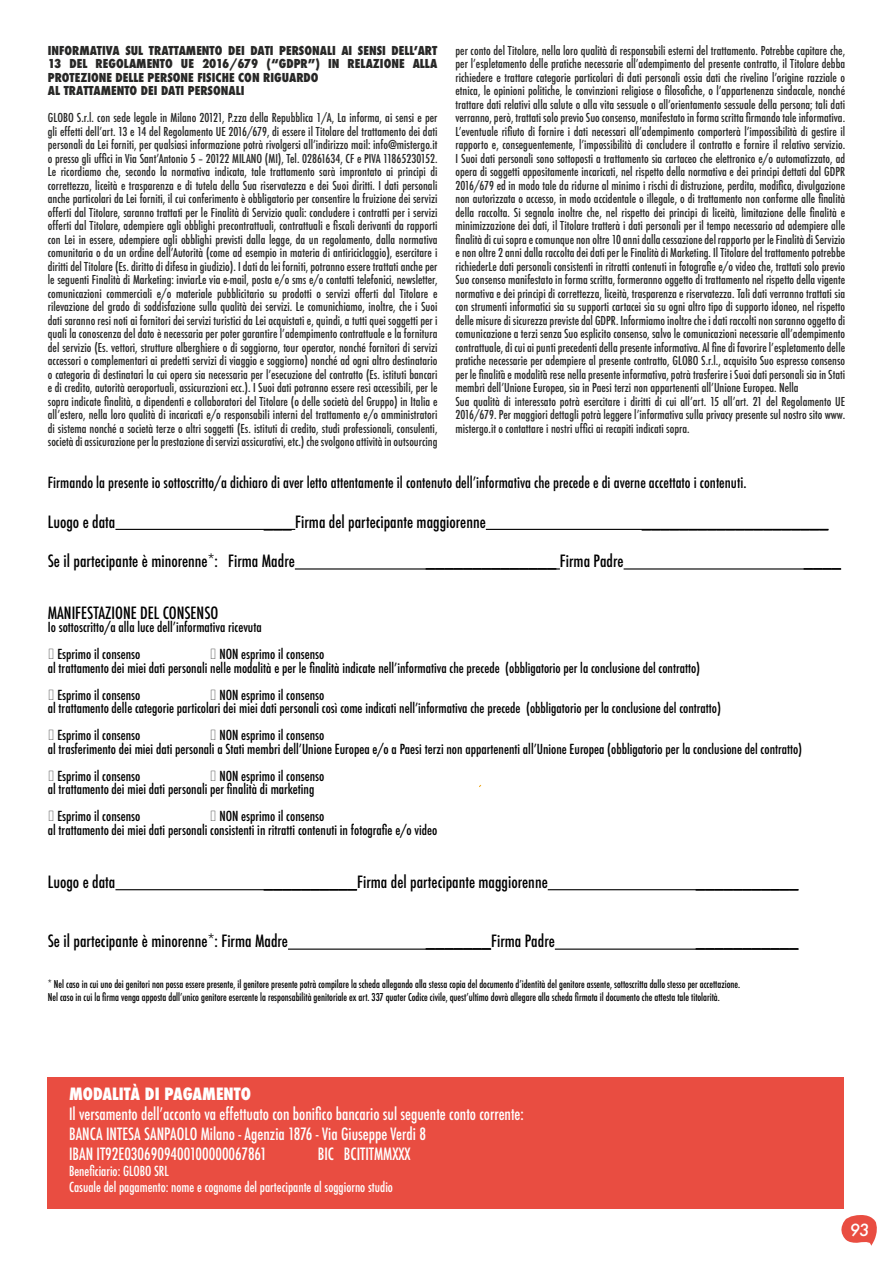
<style>
.page{position:relative;width:893px;height:1263px;background:#fff}
.page>*{position:absolute;margin:0;border:0;box-sizing:border-box;transform-origin:0 0}
.t1{font:500 condensed 16.5px "Futura";color:#000}
.t2{font:500 condensed 16.5px/19.8px "Futura";color:#fff}
.t3{font:800 condensed 16.5px "Futura";color:#fff}
.t4{font:500 16.2px "Futura";color:#fff}
.t5{font:500 condensed 15px "Futura";color:#000}
.t6{font:500 condensed 13.5px/13.5px "Futura";color:#000}
.t7{font:500 condensed 13.5px/16.2px "Futura";color:#fff}
.t8{font:500 condensed 12px/13.5px "Futura";color:#282827;text-align:justify}
.t9{font:800 condensed 12px/13.5px "Futura";color:#282827}
.t10{font:500 condensed 10.5px/13.5px "Futura";color:#000;scale:.94 1}
</style>
<div class="page">
<svg style="left:841px;top:1215px;width:36px;height:31px"></svg>
<div style="left:48px;top:1077px;width:796px;height:131px;background:#e94d41"></div>
<hr style="left:115px;top:529px;width:180px;height:1px;background:#000">
<hr style="left:486px;top:529px;width:342px;height:1px;background:#000">
<hr style="left:295px;top:568px;width:265px;height:1px;background:#000">
<hr style="left:624px;top:568px;width:217px;height:1px;background:#000">
<hr style="left:115px;top:889px;width:242px;height:1px;background:#000">
<hr style="left:548px;top:889px;width:250px;height:1px;background:#000">
<hr style="left:288px;top:948px;width:203px;height:2px;background:#000">
<hr style="left:555px;top:948px;width:243px;height:2px;background:#000">
<p class="t8" style="left:455px;top:44px;width:391px;text-align:left">per conto del Titolare, nella loro qualità di responsabili esterni del trattamento. Potrebbe capitare che, per l’espletamento delle pratiche necessarie all’adempimento del presente contratto, il Titolare debba richiedere e trattare categorie particolari di dati personali ossia dati che rivelino l’origine razziale o etnica, le opinioni politiche, le convinzioni religiose o filosofiche, o l’appartenenza sindacale, nonché trattare dati relativi alla salute o alla vita sessuale o all’orientamento sessuale della persona; tali dati verranno, però, trattati solo previo Suo consenso, manifestato in forma scritta firmando tale informativa.<br>L’eventuale rifiuto di fornire i dati necessari all’adempimento comporterà l’impossibilità di gestire il rapporto e, conseguentemente, l’impossibilità di concludere il contratto e fornire il relativo servizio.<br>I Suoi dati personali sono sottoposti a trattamento sia cartaceo che elettronico e/o automatizzato, ad opera di soggetti appositamente incaricati, nel rispetto della normativa e dei principi dettati dal GDPR 2016/679 ed in modo tale da ridurne al minimo i rischi di distruzione, perdita, modifica, divulgazione non autorizzata o accesso, in modo accidentale o illegale, o di trattamento non conforme alle finalità della raccolta. Si segnala inoltre che, nel rispetto dei principi di liceità, limitazione delle finalità e minimizzazione dei dati, il Titolare tratterà i dati personali per il tempo necessario ad adempiere alle finalità di cui sopra e comunque non oltre 10 anni dalla cessazione del rapporto per le Finalità di Servizio e non oltre 2 anni dalla raccolta dei dati per le Finalità di Marketing. Il Titolare del trattamento potrebbe richiederLe dati personali consistenti in ritratti contenuti in fotografie e/o video che, trattati solo previo Suo consenso manifestato in forma scritta, formeranno oggetto di trattamento nel rispetto della vigente normativa e dei principi di correttezza, liceità, trasparenza e riservatezza. Tali dati verranno trattati sia con strumenti informatici sia su supporti cartacei sia su ogni altro tipo di supporto idoneo, nel rispetto delle misure di sicurezza previste dal GDPR. Informiamo inoltre che i dati raccolti non saranno oggetto di comunicazione a terzi senza Suo esplicito consenso, salvo le comunicazioni necessarie all’adempimento contrattuale, di cui ai punti precedenti della presente informativa. Al fine di favorire l’espletamento delle pratiche necessarie per adempiere al presente contratto, GLOBO S.r.l., acquisito Suo espresso consenso per le finalità̀e modalità̀rese nella presente informativa, potrà trasferire i Suoi dati personali sia in Stati membri dell’Unione Europea, sia in Paesi terzi non appartenenti all’Unione Europea. Nella<br>Sua qualità di interessato potrà esercitare i diritti di cui all’art. 15 all’art. 21 del Regolamento UE 2016/679. Per maggiori dettagli potrà leggere l’informativa sulla privacy presente sul nostro sito www. mistergo.it o contattare i nostri uffici ai recapiti indicati sopra.</p>
<p class="t5" style="left:48px;top:473px;width:700px">Firmando la presente io sottoscritto/a dichiaro di aver letto attentamente il contenuto dell’informativa che precede e di averne accettato i contenuti.</p>
<h1 class="t1" style="left:48px;top:511px;width:69px">Luogo e data</h1>
<h1 class="t1" style="left:264px;top:511px;width:223px">___ Firma del partecipante maggiorenne</h1>
<h1 class="t1" style="left:642px;top:511px;width:188px">____________________</h1>
<h1 class="t1" style="left:48px;top:550px;width:249px">Se il partecipante è minorenne*: Firma Madre</h1>
<h1 class="t1" style="left:426px;top:550px;width:199px">______________ Firma Padre</h1>
<h1 class="t1" style="left:804px;top:550px;width:39px">____</h1>
<h1 class="t1" style="left:48px;top:602px;width:172px">MANIFESTAZIONE DEL CONSENSO</h1>
<p class="t6" style="left:48px;top:621px;width:215px">Io sottoscritto/a alla luce dell’informativa ricevuta</p>
<p class="t6" style="left:48px;top:648px;width:94px">□ Esprimo il consenso</p>
<p class="t9" style="left:48px;top:44px;width:391px">INFORMATIVA SUL TRATTAMENTO DEI DATI PERSONALI AI SENSI DELL’ART 13 DEL REGOLAMENTO UE 2016/679 (“GDPR”) IN RELAZIONE ALLA PROTEZIONE DELLE PERSONE FISICHE CON RIGUARDO<br>AL TRATTAMENTO DEI DATI PERSONALI</p>
<p class="t8" style="left:48px;top:111px;width:391px">GLOBO S.r.l. con sede legale in Milano 20121, P.zza della Repubblica 1/A, La informa, ai sensi e per gli effetti dell’art. 13 e 14 del Regolamento UE 2016/679, di essere il Titolare del trattamento dei dati personali da Lei forniti, per qualsiasi informazione potrà rivolgersi all’indirizzo mail: info@mistergo.it o presso gli uffici in Via Sant’Antonio 5 – 20122 MILANO (MI), Tel. 02861634, CF e PIVA 11865230152.<br>Le ricordiamo che, secondo la normativa indicata, tale trattamento sarà improntato ai principi di correttezza, liceità e trasparenza e di tutela della Sua riservatezza e dei Suoi diritti. I dati personali anche particolari da Lei forniti, il cui conferimento è obbligatorio per consentire la fruizione dei servizi offerti dal Titolare, saranno trattati per le Finalità di Servizio quali: concludere i contratti per i servizi offerti dal Titolare, adempiere agli obblighi precontrattuali, contrattuali e fiscali derivanti da rapporti con Lei in essere, adempiere agli obblighi previsti dalla legge, da un regolamento, dalla normativa comunitaria o da un ordine dell’Autorità (come ad esempio in materia di antiriciclaggio), esercitare i diritti del Titolare (Es. diritto di difesa in giudizio). I dati da lei forniti, potranno essere trattati anche per le seguenti Finalità di Marketing: inviarLe via e-mail, posta e/o sms e/o contatti telefonici, newsletter, comunicazioni commerciali e/o materiale pubblicitario su prodotti o servizi offerti dal Titolare e rilevazione del grado di soddisfazione sulla qualità dei servizi. Le comunichiamo, inoltre, che i Suoi dati saranno resi noti ai fornitori dei servizi turistici da Lei acquistati e, quindi, a tutti quei soggetti per i quali la conoscenza del dato è necessaria per poter garantire l’adempimento contrattuale e la fornitura del servizio (Es. vettori, strutture alberghiere o di soggiorno, tour operator, nonché fornitori di servizi accessori o complementari ai predetti servizi di viaggio e soggiorno) nonché ad ogni altro destinatario o categoria di destinatari la cui opera sia necessaria per l’esecuzione del contratto (Es. istituti bancari e di credito, autorità aeroportuali, assicurazioni ecc.). I Suoi dati potranno essere resi accessibili, per le sopra indicate finalità, a dipendenti e collaboratori del Titolare (o delle società del Gruppo) in Italia e all’estero, nella loro qualità di incaricati e/o responsabili interni del trattamento e/o amministratori di sistema nonché a società terze o altri soggetti (Es. istituti di credito, studi professionali, consulenti, società di assicurazione per la prestazione di servizi assicurativi, etc.) che svolgono attività in outsourcing</p>
<p class="t6" style="left:48px;top:648px;width:654px;text-indent:162px">□ NON esprimo il consenso<br>al trattamento dei miei dati personali nelle modalità e per le finalità indicate nell’informativa che precede (obbligatorio per la conclusione del contratto)</p>
<p class="t6" style="left:48px;top:688px;width:94px">□ Esprimo il consenso</p>
<p class="t6" style="left:48px;top:688px;width:675px;text-indent:162px">□ NON esprimo il consenso<br>al trattamento delle categorie particolari dei miei dati personali così come indicati nell’informativa che precede (obbligatorio per la conclusione del contratto)</p>
<p class="t6" style="left:48px;top:729px;width:94px">□ Esprimo il consenso</p>
<p class="t6" style="left:48px;top:729px;width:756px;text-indent:162px">□ NON esprimo il consenso<br>al trasferimento dei miei dati personali a Stati membri dell’Unione Europea e/o a Paesi terzi non appartenenti all’Unione Europea (obbligatorio per la conclusione del contratto)</p>
<p class="t6" style="left:48px;top:769px;width:94px">□ Esprimo il consenso</p>
<p class="t6" style="left:48px;top:769px;width:278px;text-indent:162px">□ NON esprimo il consenso al trattamento dei miei dati personali per finalità di marketing</p>
<p class="t6" style="left:48px;top:810px;width:94px">□ Esprimo il consenso</p>
<p class="t6" style="left:48px;top:810px;width:391px;text-indent:162px">□ NON esprimo il consenso<br>al trattamento dei miei dati personali consistenti in ritratti contenuti in fotografie e/o video</p>
<h1 class="t1" style="left:48px;top:871px;width:69px">Luogo e data</h1>
<h1 class="t1" style="left:264px;top:871px;width:285px">__________Firma del partecipante maggiorenne</h1>
<h1 class="t1" style="left:696px;top:871px;width:104px">___________</h1>
<h1 class="t1" style="left:48px;top:931px;width:242px">Se il partecipante è minorenne*: Firma Madre</h1>
<h1 class="t1" style="left:426px;top:931px;width:130px">_______Firma Padre</h1>
<h1 class="t1" style="left:696px;top:931px;width:104px">___________</h1>
<p class="t10" style="left:48px;top:977px;width:738px">* Nel caso in cui uno dei genitori non possa essere presente, il genitore presente potrà compilare la scheda allegando alla stessa copia del documento d’identità del genitore assente, sottoscritta dallo stesso per accettazione.<br>Nel caso in cui la firma venga apposta dall’unico genitore esercente la responsabilità genitoriale ex art. 337 quater Codice civile, quest’ultimo dovrà allegare alla scheda firmata il documento che attesta tale titolarità.</p>
<h1 class="t3" style="left:69px;top:1083px;width:183px">MODALITÀ DI PAGAMENTO</h1>
<h1 class="t2" style="left:69px;top:1104px;width:456px">Il versamento dell’acconto va effettuato con bonifico bancario sul seguente conto corrente:<br>BANCA INTESA SANPAOLO Milano - Agenzia 1876 - Via Giuseppe Verdi 8<br>IBAN IT92E0306909400100000067861</h1>
<h1 class="t2" style="left:318px;top:1144px;width:94px">BIC BCITITMMXXX</h1>
<p class="t7" style="left:69px;top:1163px;width:325px">Beneficiario: GLOBO SRL<br>Casuale del pagamento: nome e cognome del partecipante al soggiorno studio</p>
<h2 class="t4" style="left:850px;top:1218px;width:23px">93</h2>
</div>
